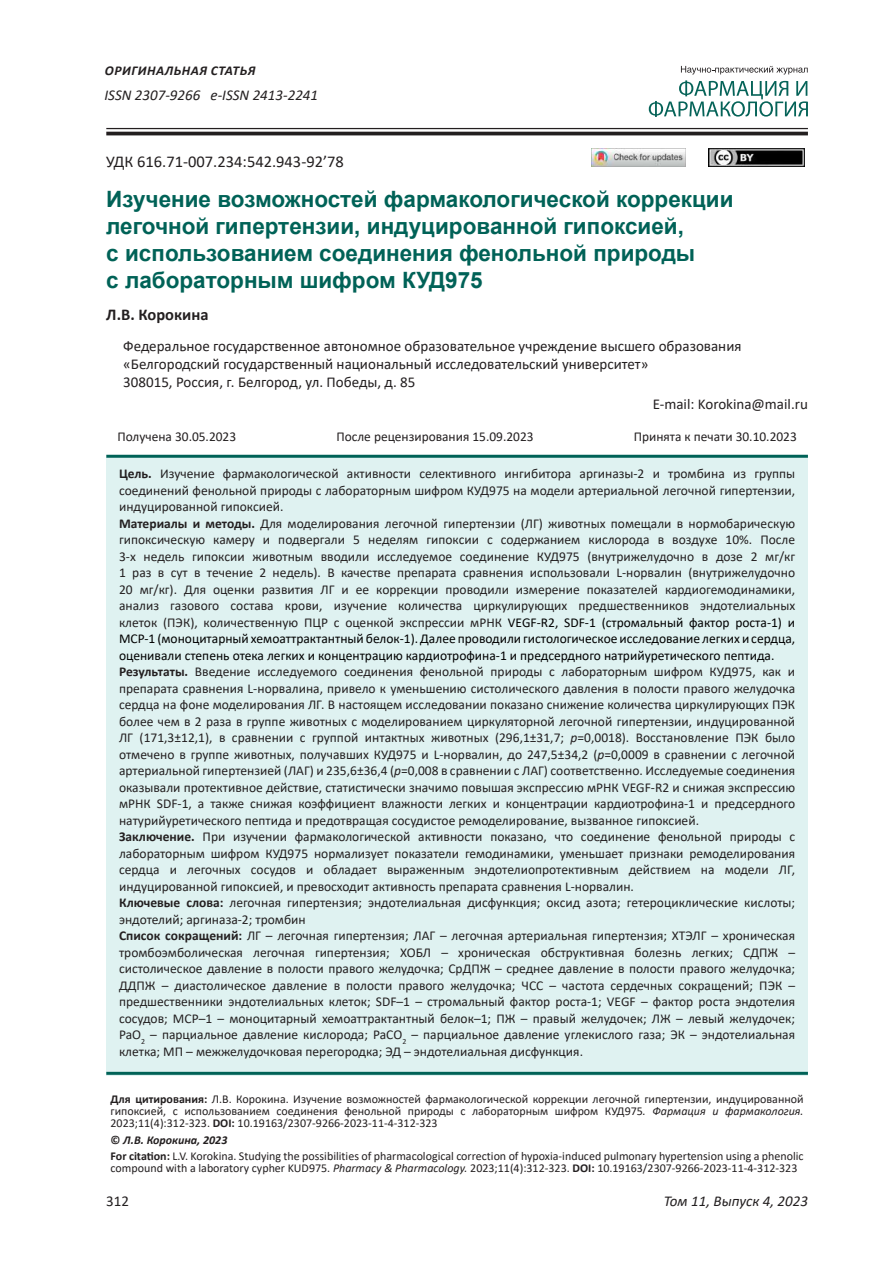
<style>
.page{position:relative;width:893px;height:1263px;background:#fff}
.page>*{position:absolute;margin:0;border:0;box-sizing:border-box;transform-origin:0 0}
.t1{font:700 22.5px/27px "Arial";color:#006257}
.t2{font:16.5px "Calibri";color:#231f20}
.t3{font:700 16.5px "Calibri";color:#231f20}
.t4{font:15px/18px "Calibri";color:#231f20}
.t5{font:italic 15px "Calibri";color:#231f20}
.t6{font:13.5px/16.5px "Calibri";color:#231f20}
.t7{font:italic 700 13.5px "Calibri";letter-spacing:.04em;color:#231f20}
.t8{font:12px/12.1px "Calibri";color:#231f20;text-align:justify}
.s1{font-weight:700}
.s2{color:#212121}
.s3{color:#000}
.s4{font-style:italic}
.s5{font-weight:700;font-style:italic}
</style>
<div class="page">
<hr style="left:106px;top:128px;width:702px;height:1px;background:#231f20">
<hr style="left:106px;top:132px;width:702px;height:3px;background:#231f20">
<svg style="left:649px;top:66px;width:159px;height:51px"></svg>
<div style="left:106px;top:458px;width:702px;height:618px;background:#dff2f1"></div>
<hr style="left:106px;top:455px;width:702px;height:3px;background:#006257">
<hr style="left:106px;top:1072px;width:702px;height:3px;background:#006257">
<img style="left:591px;top:149px;width:94px;height:18px">
<img style="left:709px;top:149px;width:96px;height:18px">
<p class="t7" style="left:105px;top:61px;width:152px">ОРИГИНАЛЬНАЯ СТАТЬЯ</p>
<p class="t5" style="left:105px;top:85px;width:215px">ISSN 2307-9266 e-ISSN 2413-2241</p>
<p class="t2" style="left:106px;top:150px;width:239px">УДК 616.71-007.234:542.943-92’78</p>
<h1 class="t1" style="left:106px;top:186px;width:629px">Изучение возможностей фармакологической коррекции легочной гипертензии, индуцированной гипоксией,<br>с использованием соединения фенольной природы<br>с лабораторным шифром КУД975</h1>
<p class="t3" style="left:106px;top:303px;width:104px">Л.В. Корокина</p>
<p class="t4" style="left:123px;top:337px;width:620px">Федеральное государственное автономное образовательное учреждение высшего образования «Белгородский государственный национальный исследовательский университет»<br>308015, Россия, г. Белгород, ул. Победы, д. 85</p>
<p class="t4" style="left:653px;top:395px;width:157px">E-mail: Korokina@mail.ru</p>
<p class="t6" style="left:117px;top:428px;width:120px">Получена 30.05.2023</p>
<p class="t6" style="left:336px;top:428px;width:199px">После рецензирования 15.09.2023</p>
<p class="t6" style="left:634px;top:428px;width:165px">Принята к печати 30.10.2023</p>
<p class="t6" style="left:119px;top:465px;width:678px"><span class="s1">Цель.</span> <span class="s2">И</span>зучение фармакологической активности селективного ингибитора аргиназы-2 и тромбина из группы соединений фенольной природы с лабораторным шифром КУД975 на модели артериальной легочной гипертензии, индуцированной гипоксией.<br><span class="s1">Материалы и методы.</span> Для моделирования легочной гипертензии (ЛГ) животных помещали в нормобарическую гипоксическую камеру и подвергали 5 неделям гипоксии с содержанием кислорода в воздухе 10%. После 3-х недель гипоксии животным вводили исследуемое соединение КУД975 (внутрижелудочно в дозе 2 мг/кг 1 раз в сут в течение 2 недель). В качестве препарата сравнения использовали L-норвалин (внутрижелудочно 20 мг/кг). Для оценки развития ЛГ и ее коррекции проводили измерение показателей кардиогемодинамики, анализ газового состава крови, изучение количества циркулирующих предшественников эндотелиальных клеток (ПЭК), количественную ПЦР с оценкой экспрессии мРНК <span class="s3">VEGF-R2, SDF-1 (стромальный фактор роста-1) и MCP-1 (моноцитарный хемоаттрактантный белок-1). Далее проводили гистологическое исследование легких и сердца, оценивали степень отека легких и концентрацию кардиотрофина-1 и предсердного натрийуретического пептида.<br></span><span class="s1">Результаты.</span> Введение исследуемого соединения фенольной природы с лабораторным шифром КУД975, как и препарата сравнения L-норвалина, привело к уменьшению систолического давления в полости правого желудочка сердца на фоне моделирования ЛГ. В настоящем исследовании показано снижение количества циркулирующих ПЭК более чем в 2 раза в группе животных с моделированием циркуляторной легочной гипертензии, индуцированной ЛГ (171,3±12,1), в сравнении с группой интактных животных (296,1±31,7; <span class="s4">p</span>=0,0018). Восстановление ПЭК было отмечено в группе животных, получавших КУД975 и L-норвалин, до 247,5±34,2 (<span class="s4">p</span>=0,0009 в сравнении с легочной артериальной гипертензией (ЛАГ) и 235,6±36,4 (<span class="s4">p</span>=0,008 в сравнении с ЛАГ) соответственно. Исследуемые соединения оказывали протективное действие, статистически значимо повышая экспрессию мРНК VEGF-R2 и снижая экспрессию мРНК SDF-1, а также снижая коэффициент влажности легких и концентрации кардиотрофина-1 и предсердного натурийуретического пептида и предотвращая сосудистое ремоделирование, вызванное гипоксией.<br><span class="s1">Заключение.</span> При изучении фармакологической активности показано, что соединение фенольной природы с лабораторным шифром КУД975 нормализует показатели гемодинамики, уменьшает признаки ремоделирования сердца и легочных сосудов и обладает выраженным эндотелиопротективным действием на модели ЛГ, индуцированной гипоксией, и превосходит активность препарата сравнения L-норвалин.<br><span class="s1">Ключевые слова:</span> легочная гипертензия; эндотелиальная дисфункция; оксид азота; гетероциклические кислоты; эндотелий; аргиназа-2; тромбин<br><span class="s1">Список сокращений:</span> ЛГ – легочная гипертензия; ЛАГ – легочная артериальная гипертензия; ХТЭЛГ – хроническая тромбоэмболическая легочная гипертензия; ХОБЛ – хроническая обструктивная болезнь легких; СДПЖ – систолическое давление в полости правого желудочка; СрДПЖ – среднее давление в полости правого желудочка; ДДПЖ – диастолическое давление в полости правого желудочка; ЧСС – частота сердечных сокращений; ПЭК – предшественники эндотелиальных клеток; SDF–1 – стромальный фактор роста-1; VEGF – фактор роста эндотелия сосудов; MCP–1 – моноцитарный хемоаттрактантный белок–1; ПЖ – правый желудочек; ЛЖ – левый желудочек; PaO<sub>2</sub> – парциальное давление кислорода; PaСO<sub>2</sub> – парциальное давление углекислого газа; ЭК – эндотелиальная клетка; МП – межжелудочковая перегородка; ЭД – эндотелиальная дисфункция.</p>
<p class="t8" style="left:111px;top:1092px;width:695px"><span class="s1">Для цитирования:</span> Л.В. Корокина. Изучение возможностей фармакологической коррекции легочной гипертензии, индуцированной гипоксией, с использованием соединения фенольной природы с лабораторным шифром КУД975<span class="s4">. Фармация и фармакология.<br></span>2023;11(4):312-323. <span class="s1">DOI:</span> 10.19163/2307-9266-2023-11-4-312-323</p>
<p class="t8" style="left:111px;top:1131px;width:695px;line-height:16.4px"><span class="s1">©</span> <span class="s5">Л.В. Корокина, 2023<br></span><span class="s1">For citation:</span> L.V. Korokina. Studying the possibilities of pharmacological correction of hypoxia-induced pulmonary hypertension using a phenolic</p>
<p class="t8" style="left:111px;top:1162px;width:688px">compound with a laboratory cypher KUD975. <span class="s4">Pharmacy &amp; Pharmacology.</span> 2023;11(4):312-323. <span class="s1">DOI:</span> 10.19163/2307-9266-2023-11-4-312-323</p>
<p class="t4" style="left:106px;top:1192px;width:24px">312</p>
<p class="t5" style="left:664px;top:1191px;width:146px">Том 11, Выпуск 4, 2023</p>
</div>
